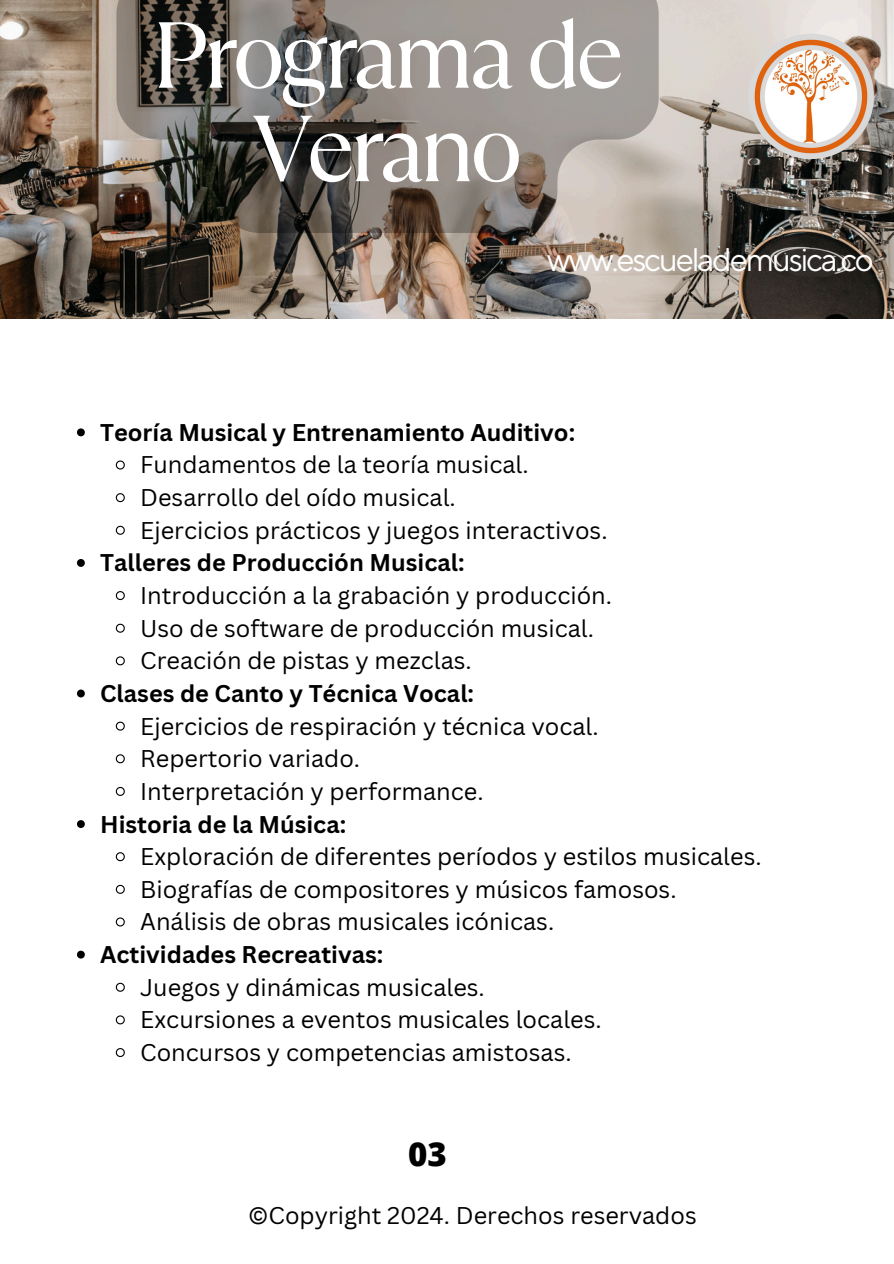
<style>
.page{position:relative;width:894px;height:1264px;background:#fff}
.page>*{position:absolute;margin:0;border:0;box-sizing:border-box;transform-origin:0 0}
.t1{font:93.45px/93.4px "TT Ramillas";letter-spacing:-.065em;color:#fff;text-align:center}
.t2{font:800 33px "Open Sans";color:#000}
.t3{font:32.55px "TT Norms Pro";letter-spacing:-.07em;color:#fff}
.t4{font:23.55px "Canva Sans";color:#000}
.t5{font:700 23.55px "Canva Sans";color:#000}
</style>
<div class="page">
<img style="left:0;top:0;width:893px;height:318px">
<img style="left:748px;top:34px;width:125px;height:125px;border-radius:50%">
<svg style="left:116px;top:0;width:542px;height:233px;background:#7d7670"></svg>
<svg style="left:77px;top:428px;width:8px;height:8px"></svg>
<svg style="left:115px;top:460px;width:10px;height:10px"></svg>
<svg style="left:115px;top:493px;width:10px;height:10px"></svg>
<svg style="left:115px;top:525px;width:10px;height:10px"></svg>
<svg style="left:77px;top:559px;width:8px;height:8px"></svg>
<svg style="left:115px;top:591px;width:10px;height:10px"></svg>
<svg style="left:115px;top:623px;width:10px;height:10px"></svg>
<svg style="left:115px;top:656px;width:10px;height:10px"></svg>
<svg style="left:77px;top:689px;width:8px;height:8px"></svg>
<svg style="left:115px;top:721px;width:10px;height:10px"></svg>
<svg style="left:115px;top:754px;width:10px;height:10px"></svg>
<svg style="left:115px;top:786px;width:10px;height:10px"></svg>
<svg style="left:77px;top:820px;width:8px;height:8px"></svg>
<svg style="left:115px;top:852px;width:10px;height:10px"></svg>
<svg style="left:115px;top:884px;width:10px;height:10px"></svg>
<svg style="left:115px;top:917px;width:10px;height:10px"></svg>
<svg style="left:77px;top:950px;width:8px;height:8px"></svg>
<svg style="left:115px;top:982px;width:10px;height:10px"></svg>
<svg style="left:115px;top:1015px;width:10px;height:10px"></svg>
<svg style="left:115px;top:1048px;width:10px;height:9px"></svg>
<h1 class="t1" style="left:151px;top:9px;width:475px">Programa de<br>Verano</h1>
<h2 class="t3" style="left:546px;top:240px;width:328px">www.escuelademusica.co</h2>
<p class="t5" style="left:100px;top:415px;width:476px">Teoría Musical y Entrenamiento Auditivo:</p>
<p class="t4" style="left:140px;top:448px;width:390px">Fundamentos de la teoría musical.</p>
<p class="t4" style="left:140px;top:481px;width:317px">Desarrollo del oído musical.</p>
<p class="t4" style="left:140px;top:513px;width:468px">Ejercicios prácticos y juegos interactivos.</p>
<p class="t5" style="left:100px;top:546px;width:366px">Talleres de Producción Musical:</p>
<p class="t4" style="left:140px;top:579px;width:473px">Introducción a la grabación y producción.</p>
<p class="t4" style="left:140px;top:611px;width:455px">Uso de software de producción musical.</p>
<p class="t4" style="left:140px;top:644px;width:333px">Creación de pistas y mezclas.</p>
<p class="t5" style="left:100px;top:676px;width:375px">Clases de Canto y Técnica Vocal:</p>
<p class="t4" style="left:140px;top:709px;width:460px">Ejercicios de respiración y técnica vocal.</p>
<p class="t4" style="left:140px;top:742px;width:221px">Repertorio variado.</p>
<p class="t4" style="left:140px;top:774px;width:345px">Interpretación y performance.</p>
<p class="t5" style="left:100px;top:807px;width:247px">Historia de la Música:</p>
<p class="t4" style="left:140px;top:840px;width:622px">Exploración de diferentes períodos y estilos musicales.</p>
<p class="t4" style="left:140px;top:872px;width:537px">Biografías de compositores y músicos famosos.</p>
<p class="t4" style="left:140px;top:905px;width:415px">Análisis de obras musicales icónicas.</p>
<p class="t5" style="left:100px;top:937px;width:284px">Actividades Recreativas:</p>
<p class="t4" style="left:140px;top:970px;width:346px">Juegos y dinámicas musicales.</p>
<p class="t4" style="left:140px;top:1003px;width:463px">Excursiones a eventos musicales locales.</p>
<p class="t4" style="left:140px;top:1035px;width:433px">Concursos y competencias amistosas.</p>
<p class="t2" style="left:408px;top:1130px;width:40px">03</p>
<p class="t4" style="left:248px;top:1198px;width:450px">©Copyright 2024. Derechos reservados</p>
</div>
